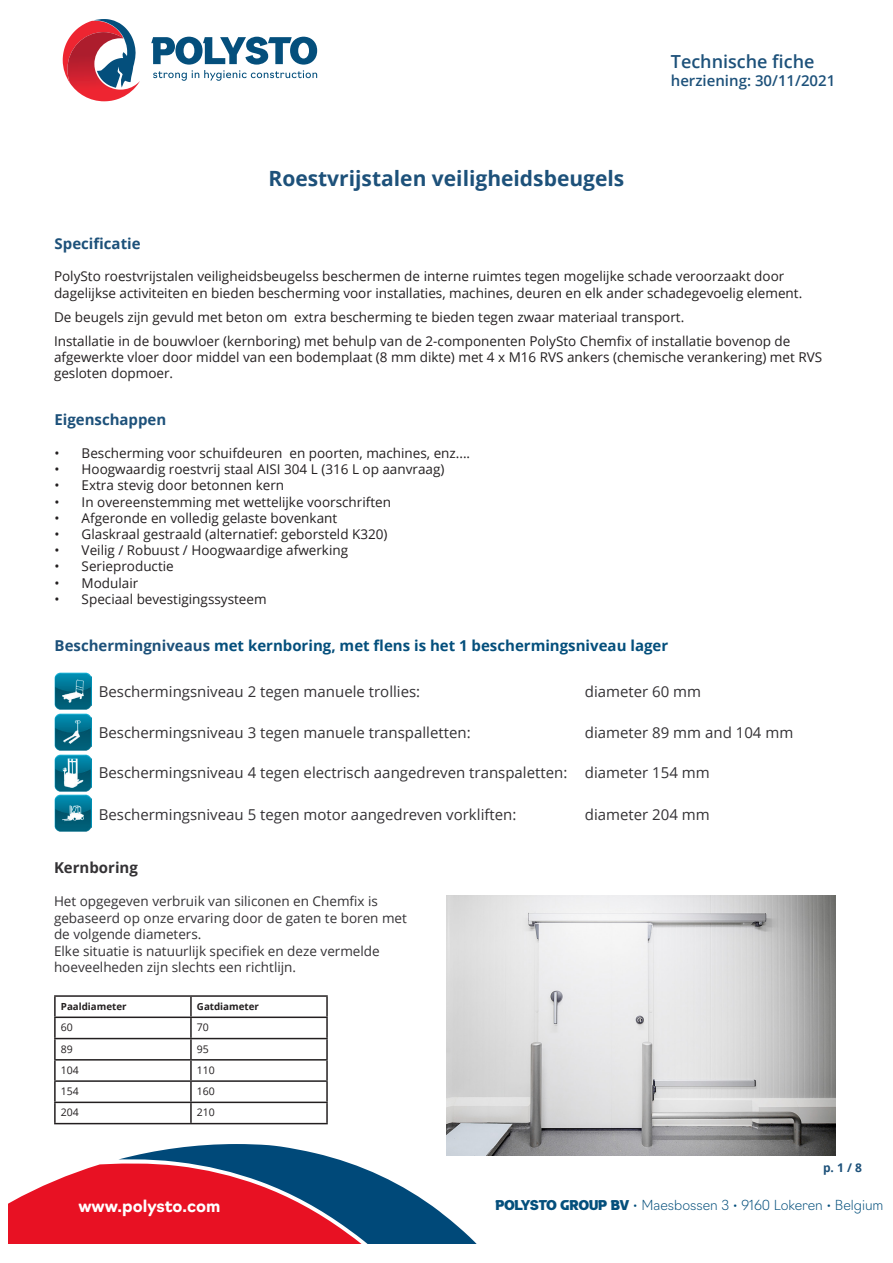
<style>
.page{position:relative;width:893px;height:1263px;background:#fff}
.page>*{position:absolute;margin:0;border:0;box-sizing:border-box;transform-origin:0 0}
.t1{font:700 21px "Open Sans";color:#1d517a}
.t2{font:600 18px "Open Sans";color:#1d517a}
.t3{font:700 16.5px "Navigo";color:#fff}
.t4{font:15px "Open Sans";color:#343235}
.t5{font:700 15px "Open Sans";color:#044f7c}
.t6{font:700 15px "Open Sans";color:#1d517a}
.t7{font:600 15px "Open Sans";color:#1d517a}
.t8{font:700 15px "Open Sans";color:#343235}
.t9{font:13.5px/16.2px "Open Sans";color:#231f20}
.t10{font:13.5px/16.5px "Open Sans";color:#343235}
.t11{font:200 13.5px "Navigo";color:#044f7c}
.t12{font:700 12px "Open Sans";color:#1d517a}
.t13{font:10.5px "Open Sans";color:#231f20}
.t14{font:700 9.75px "Open Sans";color:#231f20}
.s1{color:#1d517a}
.s2{font-family:"a Black Lives";font-weight:400}
</style>
<div class="page">
<svg style="left:63px;top:19px;width:77px;height:82px"></svg>
<svg style="left:151px;top:37px;width:166px;height:44px"></svg>
<svg style="left:9px;top:1144px;width:482px;height:100px"></svg>
<img style="left:55px;top:795px;width:37px;height:37px">
<img style="left:54px;top:713px;width:37px;height:37px">
<img style="left:54px;top:754px;width:37px;height:37px">
<img style="left:446px;top:896px;width:390px;height:259px">
<hr style="left:54px;top:995px;width:137px;height:2px;background:#231f20">
<svg style="left:54px;top:997px;width:2px;height:19px"></svg>
<hr style="left:191px;top:995px;width:137px;height:2px;background:#231f20">
<svg style="left:190px;top:997px;width:2px;height:19px"></svg>
<svg style="left:326px;top:997px;width:2px;height:19px"></svg>
<hr style="left:54px;top:1016px;width:137px;height:2px;background:#231f20">
<hr style="left:54px;top:1018px;width:2px;height:20px;background:#231f20">
<hr style="left:191px;top:1016px;width:137px;height:2px;background:#231f20">
<hr style="left:190px;top:1018px;width:2px;height:20px;background:#231f20">
<hr style="left:326px;top:1018px;width:2px;height:20px;background:#231f20">
<hr style="left:54px;top:1038px;width:137px;height:1px;background:#231f20">
<hr style="left:54px;top:1039px;width:2px;height:20px;background:#231f20">
<hr style="left:191px;top:1038px;width:137px;height:1px;background:#231f20">
<hr style="left:190px;top:1039px;width:2px;height:20px;background:#231f20">
<hr style="left:326px;top:1039px;width:2px;height:20px;background:#231f20">
<hr style="left:54px;top:1059px;width:137px;height:1px;background:#231f20">
<hr style="left:54px;top:1060px;width:2px;height:20px;background:#231f20">
<hr style="left:191px;top:1059px;width:137px;height:1px;background:#231f20">
<hr style="left:190px;top:1060px;width:2px;height:20px;background:#231f20">
<hr style="left:326px;top:1060px;width:2px;height:20px;background:#231f20">
<hr style="left:54px;top:1080px;width:137px;height:2px;background:#231f20">
<svg style="left:54px;top:1082px;width:2px;height:19px"></svg>
<hr style="left:191px;top:1080px;width:137px;height:2px;background:#231f20">
<svg style="left:190px;top:1082px;width:2px;height:19px"></svg>
<svg style="left:326px;top:1082px;width:2px;height:19px"></svg>
<hr style="left:54px;top:1101px;width:137px;height:2px;background:#231f20">
<hr style="left:54px;top:1103px;width:2px;height:20px;background:#231f20">
<hr style="left:191px;top:1101px;width:137px;height:2px;background:#231f20">
<hr style="left:190px;top:1103px;width:2px;height:20px;background:#231f20">
<hr style="left:326px;top:1103px;width:2px;height:20px;background:#231f20">
<hr style="left:54px;top:1123px;width:137px;height:1px;background:#231f20">
<hr style="left:191px;top:1123px;width:137px;height:1px;background:#231f20">
<img style="left:55px;top:672px;width:37px;height:37px">
<p class="t6" style="left:55px;top:233px;width:88px">Specificatie</p>
<p class="t1" style="left:268px;top:164px;width:357px">Roestvrijstalen veiligheidsbeugels</p>
<h2 class="t2" style="left:671px;top:49px;width:145px">Technische fiche</h2>
<p class="t7" style="left:671px;top:70px;width:166px">herziening: 30/11/2021</p>
<p class="t9" style="left:54px;top:268px;width:750px">PolySto roestvrijstalen veiligheidsbeugelss beschermen de interne ruimtes tegen mogelijke schade veroorzaakt door dagelijkse activiteiten en bieden bescherming voor installaties, machines, deuren en elk ander schadegevoelig element.</p>
<p class="t9" style="left:54px;top:308px;width:632px">De beugels zijn gevuld met beton om extra bescherming te bieden tegen zwaar materiaal transport.</p>
<p class="t9" style="left:54px;top:332px;width:770px">Installatie in de bouwvloer (kernboring) met behulp van de 2-componenten PolySto Chemfix of installatie bovenop de afgewerkte vloer door middel van een bodemplaat (8 mm dikte) met 4 x M16 RVS ankers (chemische verankering) met RVS gesloten dopmoer.</p>
<p class="t6" style="left:54px;top:409px;width:113px">Eigenschappen</p>
<p class="t9" style="left:55px;top:445px;width:417px">• Bescherming voor schuifdeuren en poorten, machines, enz....</p>
<p class="t9" style="left:55px;top:461px;width:391px">• Hoogwaardig roestvrij staal AISI 304 L (316 L op aanvraag)</p>
<p class="t9" style="left:55px;top:477px;width:231px">• Extra stevig door betonnen kern</p>
<p class="t9" style="left:55px;top:493px;width:338px">• In overeenstemming met wettelijke voorschriften</p>
<p class="t9" style="left:55px;top:509px;width:284px">• Afgeronde en volledig gelaste bovenkant</p>
<p class="t9" style="left:55px;top:526px;width:334px">• Glaskraal gestraald (alternatief: geborsteld K320)</p>
<p class="t9" style="left:55px;top:542px;width:295px">• Veilig / Robuust / Hoogwaardige afwerking</p>
<p class="t9" style="left:55px;top:558px;width:121px">• Serieproductie</p>
<p class="t9" style="left:55px;top:574px;width:85px">• Modulair</p>
<p class="t9" style="left:55px;top:590px;width:213px">• Speciaal bevestigingssysteem</p>
<p class="t5" style="left:55px;top:635px;width:615px"><span class="s1">Beschermingniveaus</span> met kernboring, met flens is het 1 beschermingsniveau lager</p>
<p class="t4" style="left:99px;top:682px;width:323px">Beschermingsniveau 2 tegen manuele trollies:</p>
<p class="t4" style="left:585px;top:682px;width:118px">diameter 60 mm</p>
<p class="t4" style="left:99px;top:722px;width:373px">Beschermingsniveau 3 tegen manuele transpalletten:</p>
<p class="t4" style="left:585px;top:722px;width:210px">diameter 89 mm and 104 mm</p>
<p class="t4" style="left:99px;top:763px;width:612px">Beschermingsniveau 4 tegen electrisch aangedreven transpaletten: diameter 154 mm</p>
<p class="t4" style="left:99px;top:805px;width:419px">Beschermingsniveau 5 tegen motor aangedreven vorkliften:</p>
<p class="t4" style="left:585px;top:805px;width:126px">diameter 204 mm</p>
<p class="t8" style="left:54px;top:857px;width:85px">Kernboring</p>
<p class="t10" style="left:54px;top:893px;width:354px">Het opgegeven verbruik van siliconen en Chemfix is gebaseerd op onze ervaring door de gaten te boren met de volgende diameters.</p>
<p class="t10" style="left:54px;top:942px;width:327px">Elke situatie is natuurlijk specifiek en deze vermelde hoeveelheden zijn slechts een richtlijn.</p>
<p class="t14" style="left:61px;top:999px;width:67px">Paaldiameter</p>
<p class="t14" style="left:197px;top:999px;width:63px">Gatdiameter</p>
<p class="t13" style="left:61px;top:1020px;width:14px">60</p>
<p class="t13" style="left:197px;top:1020px;width:14px">70</p>
<p class="t13" style="left:61px;top:1041px;width:14px">89</p>
<p class="t13" style="left:197px;top:1041px;width:14px">95</p>
<p class="t13" style="left:61px;top:1063px;width:20px">104</p>
<p class="t13" style="left:197px;top:1063px;width:20px">110</p>
<p class="t13" style="left:61px;top:1084px;width:20px">154</p>
<p class="t13" style="left:197px;top:1084px;width:20px">160</p>
<p class="t13" style="left:61px;top:1105px;width:20px">204</p>
<p class="t13" style="left:197px;top:1105px;width:20px">210</p>
<p class="t12" style="left:823px;top:1159px;width:41px">p. 1 / 8</p>
<p class="t3" style="left:78px;top:1193px;width:144px">www.polysto.com</p>
<p class="t11" style="left:496px;top:1194px;width:389px"><span class="s2">POLYSTO GROUP BV</span> • Maesbossen 3 • 9160 Lokeren • Belgium</p>
</div>
